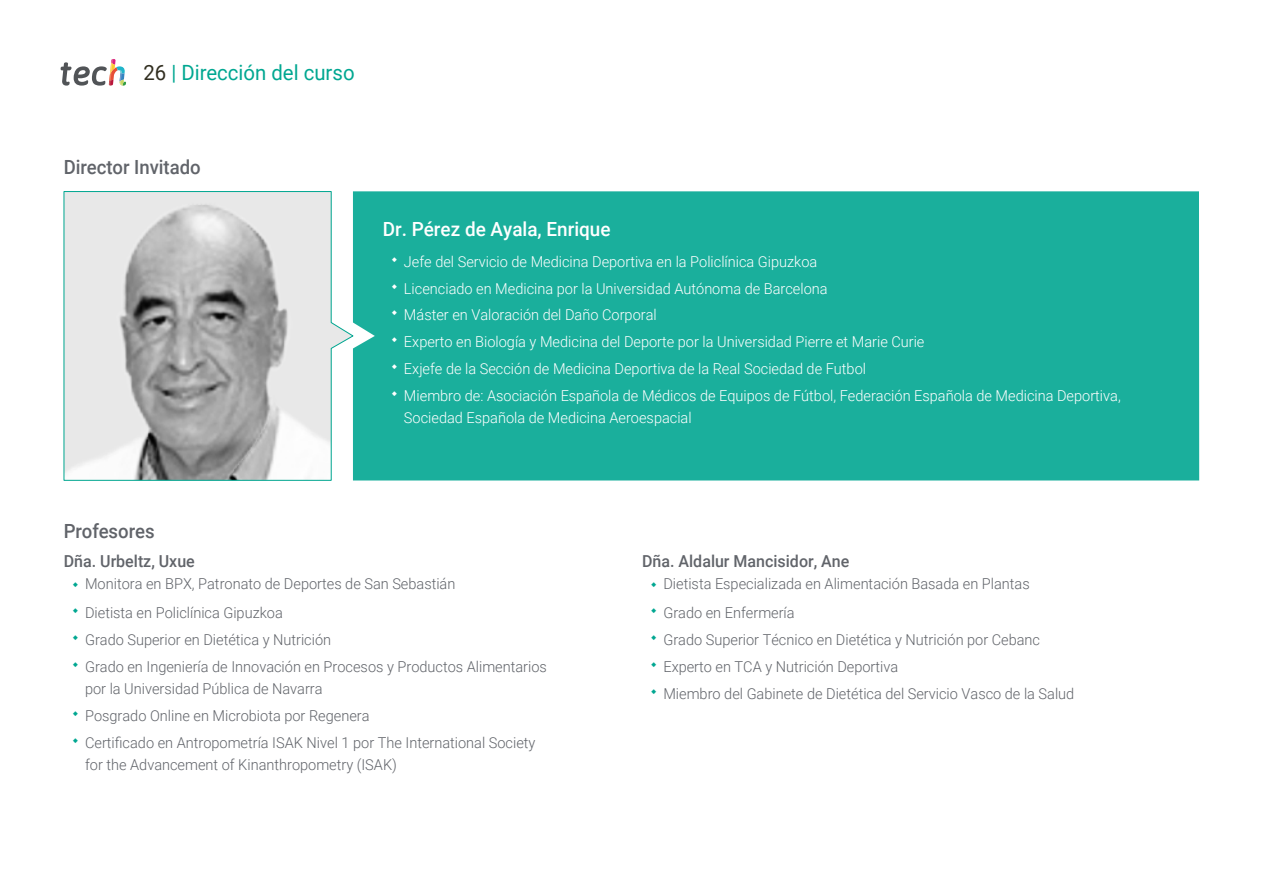
<style>
.page{position:relative;width:1263px;height:893px;background:#fff}
.page>*{position:absolute;margin:0;border:0;box-sizing:border-box;transform-origin:0 0}
.t1{font:21px "Roboto";color:#00a791}
.t2{font:500 19.5px "Roboto";color:#61646a;scale:.95 1}
.t3{font:500 19.5px "Roboto";color:#fff}
.t4{font:500 16.5px "Roboto";color:#61646a}
.t5{font:300 15px/26.7px "Roboto";color:#61646a}
.t6{font:300 15px/26.7px "Roboto";color:#fff}
.s1{color:#312e20}
</style>
<div class="page">
<div style="left:354px;top:191px;width:845px;height:289px;background:#1aaf9c"></div>
<svg style="left:64px;top:191px;width:290px;height:290px;background:#c7c9c9"></svg>
<svg style="left:61px;top:59px;width:65px;height:27px"></svg>
<svg style="left:392px;top:257px;width:5px;height:5px"></svg>
<svg style="left:392px;top:284px;width:5px;height:5px"></svg>
<svg style="left:392px;top:310px;width:5px;height:5px"></svg>
<svg style="left:392px;top:337px;width:5px;height:5px"></svg>
<svg style="left:392px;top:364px;width:5px;height:5px"></svg>
<svg style="left:392px;top:391px;width:5px;height:5px"></svg>
<h1 class="t1" style="left:144px;top:57px;width:213px"><span class="s1">26</span> | Dirección del curso</h1>
<h2 class="t2" style="left:64px;top:154px;width:146px">Director Invitado</h2>
<h2 class="t2" style="left:64px;top:517px;width:97px">Profesores</h2>
<h2 class="t3" style="left:383px;top:215px;width:229px">Dr. Pérez de Ayala, Enrique</h2>
<p class="t6" style="left:404px;top:247px;width:718px">Jefe del Servicio de Medicina Deportiva en la Policlínica Gipuzkoa<br>Licenciado en Medicina por la Universidad Autónoma de Barcelona<br>Máster en Valoración del Daño Corporal<br>Experto en Biología y Medicina del Deporte por la Universidad Pierre et Marie Curie<br>Exjefe de la Sección de Medicina Deportiva de la Real Sociedad de Futbol<br>Miembro de: Asociación Española de Médicos de Equipos de Fútbol, Federación Española de Medicina Deportiva,</p>
<p class="t6" style="left:404px;top:404px;width:289px">Sociedad Española de Medicina Aeroespacial</p>
<p class="t4" style="left:64px;top:550px;width:133px">Dña. Urbeltz, Uxue</p>
<p class="t5" style="left:85px;top:569px;width:372px;line-height:29px">Monitora en BPX, Patronato de Deportes de San Sebastián<br>Dietista en Policlínica Gipuzkoa</p>
<p class="t5" style="left:85px;top:626px;width:463px">Grado Superior en Dietética y Nutrición<br>Grado en Ingeniería de Innovación en Procesos y Productos Alimentarios</p>
<p class="t5" style="left:85px;top:675px;width:452px">por la Universidad Pública de Navarra<br>Posgrado Online en Microbiota por Regenera<br>Certificado en Antropometría ISAK Nivel 1 por The International Society</p>
<p class="t5" style="left:85px;top:751px;width:313px">for the Advancement of Kinanthropometry (ISAK)</p>
<p class="t4" style="left:642px;top:550px;width:209px">Dña. Aldalur Mancisidor, Ane</p>
<p class="t5" style="left:663px;top:569px;width:368px;line-height:29px">Dietista Especializada en Alimentación Basada en Plantas<br>Grado en Enfermería</p>
<p class="t5" style="left:663px;top:626px;width:412px">Grado Superior Técnico en Dietética y Nutrición por Cebanc<br>Experto en TCA y Nutrición Deportiva<br>Miembro del Gabinete de Dietética del Servicio Vasco de la Salud</p>
</div>
